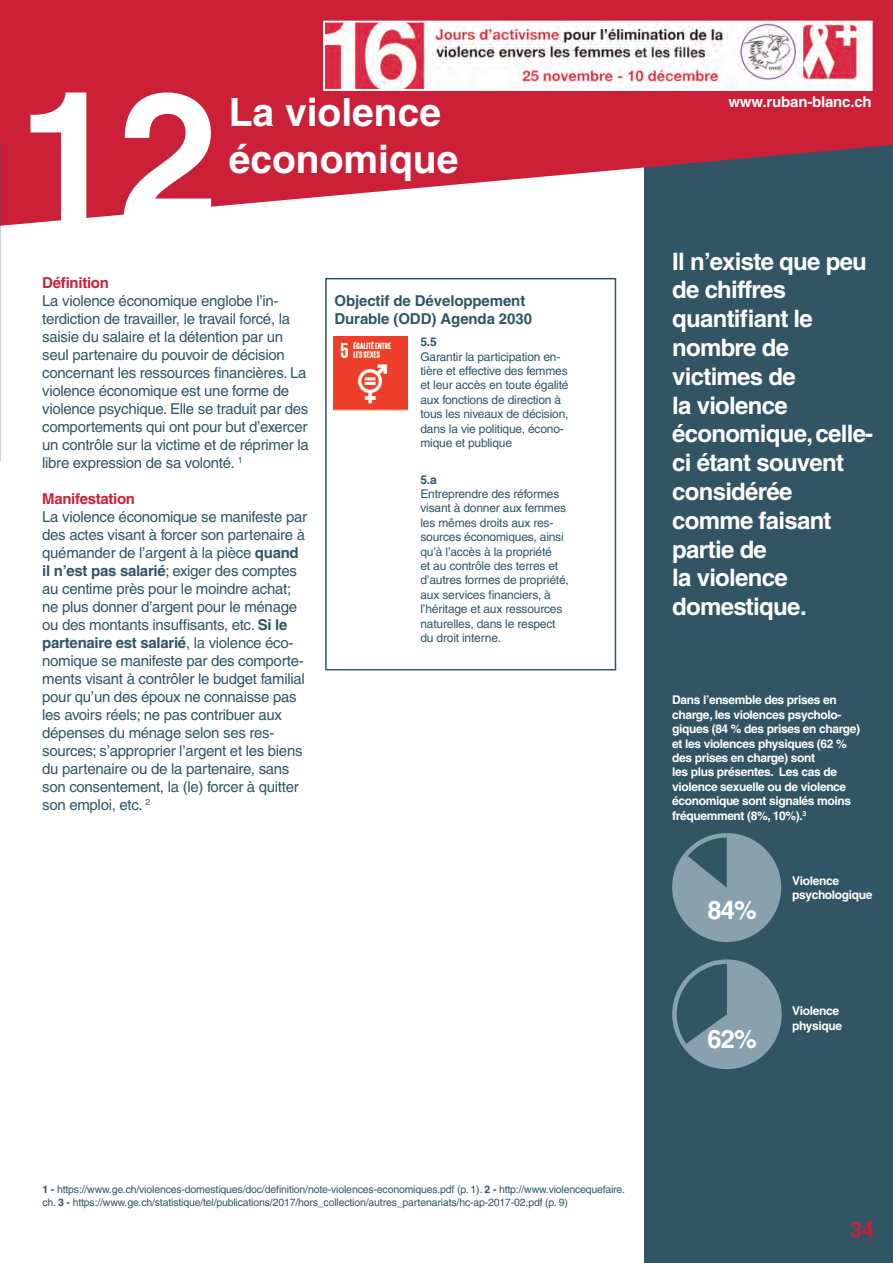
<style>
.page{position:relative;width:893px;height:1263px;background:#fff}
.page>*{position:absolute;margin:0;border:0;box-sizing:border-box;transform-origin:0 0}
.t1{font:700 180.9px "Helvetica";color:#fff}
.t2{font:700 39px "Helvetica";color:#fff}
.t3{font:700 25.5px "Helvetica";color:#fff}
.t4{font:700 24px/28.8px "Helvetica";letter-spacing:-.03em;color:#fff}
.t5{font:700 21px "Helvetica";color:#cc1f38}
.t6{font:15px/18px "Helvetica";letter-spacing:-.02em;color:#315564}
.t7{font:700 15px/18px "Helvetica";letter-spacing:-.005em;color:#315564}
.t8{font:700 15px "Helvetica";letter-spacing:-.02em;color:#cc1f38}
.t9{font:700 15px "Helvetica";letter-spacing:-.01em;color:#fff}
.t10{font:12px/14.4px "Helvetica";letter-spacing:-.015em;color:#315564}
.t11{font:700 12px/14.4px "Helvetica";letter-spacing:-.03em;color:#fff}
.t12{font:700 12px "Helvetica";color:#315564}
.t13{font:10.5px/12.6px "Helvetica";letter-spacing:-.015em;color:#315564}
.s1{font-weight:700}
</style>
<div class="page">
<div style="left:645px;top:65px;width:248px;height:1198px;background:#315564"></div>
<svg style="left:0;top:0;width:893px;height:226px;fill:#cc1f38"></svg>
<img style="left:326px;top:24px;width:544px;height:64px">
<div style="left:323px;top:21px;width:550px;height:70px;border:2px solid #fff"></div>
<svg style="left:672px;top:833px;width:109px;height:109px"></svg>
<svg style="left:672px;top:959px;width:110px;height:110px"></svg>
<svg style="left:325px;top:277px;width:292px;height:394px"></svg>
<h1 class="t1" style="left:18px;top:47px;width:203px">12</h1>
<h2 class="t2" style="left:229px;top:89px;width:214px">La violence</h2>
<h2 class="t2" style="left:229px;top:135px;width:231px">économique</h2>
<p class="t8" style="left:42px;top:274px;width:68px">Définition</p>
<p class="t6" style="left:42px;top:292px;width:268px">La violence économique englobe l’in&shy;terdiction de travailler, le travail forcé, la saisie du salaire et la détention par un seul partenaire du pouvoir de décision concernant les ressources financières. La violence économique est une forme de violence psychique. Elle se traduit par des comportements qui ont pour but d’exercer un contrôle sur la victime et de réprimer la libre expression de sa volonté. <sup>1</sup></p>
<p class="t8" style="left:42px;top:490px;width:94px">Manifestation</p>
<p class="t6" style="left:42px;top:508px;width:266px">La violence économique se manifeste par des actes visant à forcer son partenaire à quémander de l’argent à la pièce <span class="s1">quand il n’est pas salarié</span>; exiger des comptes au centime près pour le moindre achat; ne plus donner d’argent pour le ménage ou des montants insuffisants, etc. <span class="s1">Si le partenaire est salarié</span>, la violence éco&shy;nomique se manifeste par des comporte&shy;ments visant à contrôler le budget familial pour qu’un des époux ne connaisse pas les avoirs réels; ne pas contribuer aux dépenses du ménage selon ses res&shy;sources; s’approprier l’argent et les biens du partenaire ou de la partenaire, sans son consentement, la (le) forcer à quitter son emploi, etc. <sup>2</sup></p>
<p class="t7" style="left:334px;top:291px;width:199px">Objectif de Développement<br>Durable (ODD) Agenda 2030</p>
<p class="t12" style="left:420px;top:335px;width:18px">5.5</p>
<p class="t10" style="left:420px;top:349px;width:150px">Garantir la participation en&shy;tière et effective des femmes et leur accès en toute égalité aux fonctions de direction à tous les niveaux de décision, dans la vie politique, écono&shy;mique et publique</p>
<p class="t12" style="left:420px;top:472px;width:18px">5.a</p>
<p class="t10" style="left:420px;top:486px;width:150px">Entreprendre des réformes visant à donner aux femmes les mêmes droits aux res&shy;sources économiques, ainsi qu’à l’accès à la propriété<br>et au contrôle des terres et d’autres formes de propriété, aux services financiers, à l’héritage et aux ressources naturelles, dans le respect du droit interne.</p>
<p class="t9" style="left:728px;top:93px;width:145px">www.ruban-blanc.ch</p>
<h3 class="t4" style="left:672px;top:246px;width:203px">Il n’existe que peu de chiffres quantifiant le nombre de victimes de<br>la violence économique, celle&shy;ci étant souvent considérée comme faisant partie de<br>la violence domestique.</h3>
<p class="t11" style="left:672px;top:693px;width:190px">Dans l’ensemble des prises en charge, les violences psycholo&shy;giques (84 % des prises en charge) et les violences physiques (62 % des prises en charge) sont<br>les plus présentes. Les cas de violence sexuelle ou de violence économique sont signalés moins fréquemment (8%, 10%).<sup>3</sup></p>
<h3 class="t3" style="left:707px;top:894px;width:51px">84%</h3>
<h3 class="t3" style="left:707px;top:1023px;width:51px">62%</h3>
<p class="t11" style="left:792px;top:873px;width:82px">Violence psychologique</p>
<p class="t11" style="left:792px;top:1004px;width:51px">Violence physique</p>
<p class="t13" style="left:43px;top:1183px;width:584px"><span class="s1">1 -</span> https://www.ge.ch/violences-domestiques/doc/definition/note-violences-economiques.pdf (p. 1). <span class="s1">2 -</span> http://www.violencequefaire. ch. <span class="s1">3 -</span> https://www.ge.ch/statistique/tel/publications/2017/hors_collection/autres_partenariats/hc-ap-2017-02.pdf (p. 9)</p>
<h3 class="t5" style="left:850px;top:1216px;width:25px">34</h3>
</div>
